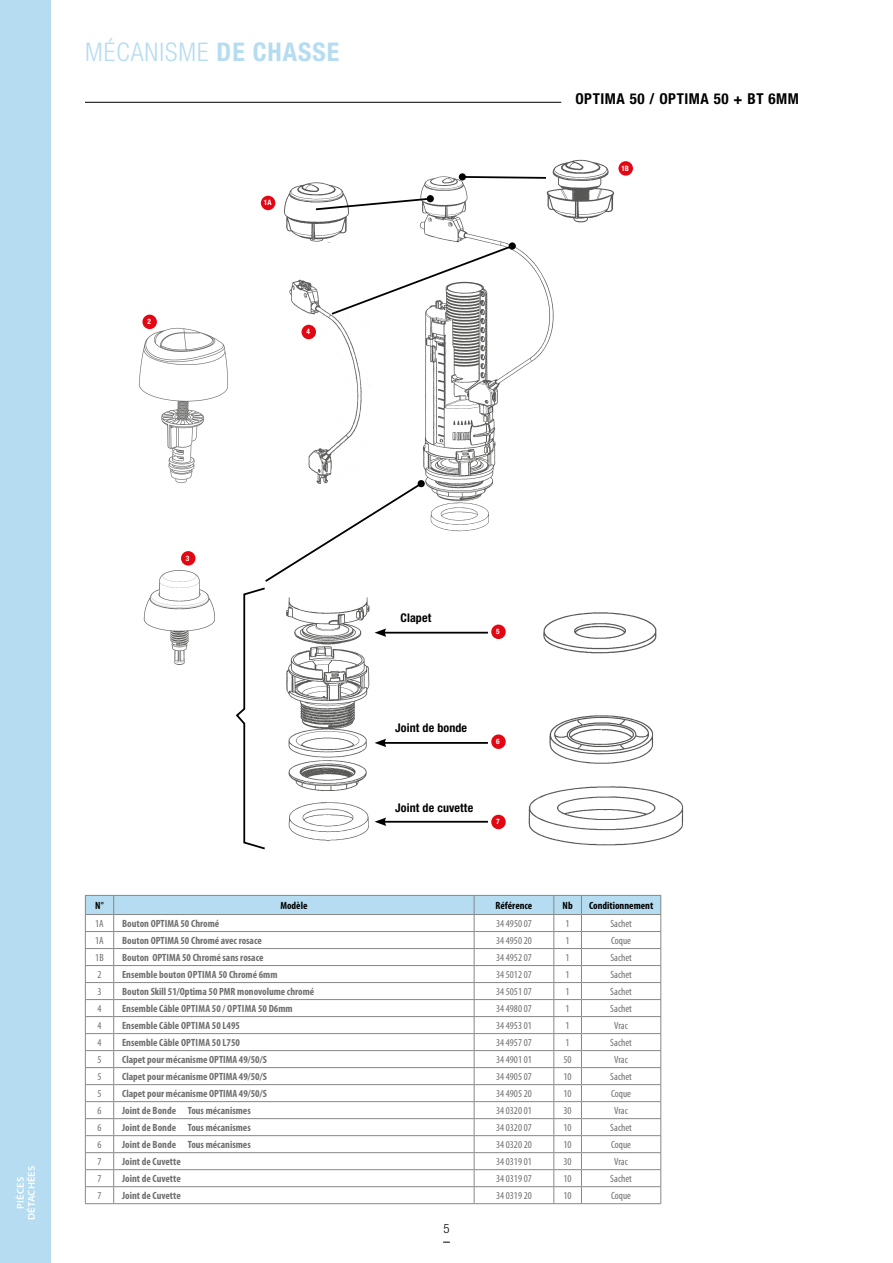
<style>
.page{position:relative;width:893px;height:1263px;background:#fff}
.page>*{position:absolute;margin:0;border:0;box-sizing:border-box;transform-origin:0 0}
.t1{font:300 condensed 25.65px "Helvetica Neue LT Std";letter-spacing:.04em;color:#b5dcf0}
.t2{font:700 condensed 15px "Helvetica Neue LT Std";letter-spacing:.04em;color:#000}
.t3{font:300 condensed 12.75px "Helvetica Neue LT Std";color:#000}
.t4{font:700 condensed 12px "Helvetica Neue LT Std";letter-spacing:.01em;color:#000}
.t5{font:700 condensed 10.5px "Myriad Pro";color:#706f6f}
.t6{font:condensed 10.5px "Myriad Pro";color:#706f6f}
.t7{font:700 condensed 10.5px "Myriad Pro";color:#000}
.t8{font:600 9.9px/10.9px "Myriad Pro";letter-spacing:.02em;color:#fff;text-align:center;scale:1.05 1}
.t9{font:700 condensed 7.35px "Helvetica Neue LT Std";color:#fff}
.s1{font-weight:700}
</style>
<div class="page">
<div style="left:0;top:0;width:51px;height:1263px;background:#b5dcf0"></div>
<hr style="left:85px;top:102px;width:476px;height:1px;background:#000">
<svg style="left:85px;top:895px;width:576px;height:309px"></svg>
<hr style="left:581px;top:1203px;width:80px;height:1px;background:#878787">
<img style="left:138px;top:327px;width:90px;height:156px">
<hr style="left:383px;top:632px;width:105px;height:1px;background:#000">
<hr style="left:383px;top:742px;width:105px;height:2px;background:#000">
<hr style="left:383px;top:821px;width:105px;height:2px;background:#000">
<svg style="left:235px;top:490px;width:190px;height:360px"></svg>
<img style="left:275px;top:580px;width:105px;height:268px">
<img style="left:528px;top:786px;width:156px;height:60px">
<img style="left:549px;top:715px;width:104px;height:49px">
<img style="left:543px;top:612px;width:114px;height:42px">
<img style="left:275px;top:182px;width:74px;height:60px">
<img style="left:289px;top:279px;width:73px;height:205px">
<img style="left:553px;top:159px;width:61px;height:64px">
<img style="left:409px;top:170px;width:150px;height:342px">
<img style="left:428px;top:502px;width:63px;height:30px">
<svg style="left:330px;top:244px;width:185px;height:72px"></svg>
<div style="left:509px;top:242px;width:7px;height:8px;background:#000;border-radius:50%"></div>
<svg style="left:314px;top:197px;width:118px;height:14px"></svg>
<div style="left:427px;top:195px;width:7px;height:7px;background:#000;border-radius:50%"></div>
<svg style="left:465px;top:175px;width:83px;height:5px"></svg>
<div style="left:459px;top:173px;width:7px;height:8px;background:#000;border-radius:50%"></div>
<div style="left:142px;top:315px;width:15px;height:14px;background:#e30613;border-radius:50%"></div>
<div style="left:261px;top:196px;width:14px;height:14px;background:#e30613;border-radius:50%"></div>
<div style="left:618px;top:161px;width:15px;height:15px;background:#e30613;border-radius:50%"></div>
<div style="left:301px;top:325px;width:15px;height:14px;background:#e30613;border-radius:50%"></div>
<div style="left:181px;top:551px;width:14px;height:15px;background:#e30613;border-radius:50%"></div>
<div style="left:491px;top:624px;width:15px;height:15px;background:#e30613;border-radius:50%"></div>
<div style="left:491px;top:734px;width:15px;height:15px;background:#e30613;border-radius:50%"></div>
<div style="left:491px;top:815px;width:15px;height:14px;background:#e30613;border-radius:50%"></div>
<img style="left:143px;top:570px;width:72px;height:95px">
<h1 class="t1" style="left:85px;top:37px;width:256px">MÉCANISME <span class="s1">DE CHASSE</span></h1>
<p class="t9" style="left:147px;top:317px;width:5px">2</p>
<p class="t9" style="left:264px;top:198px;width:9px">1A</p>
<p class="t9" style="left:306px;top:327px;width:5px">4</p>
<h2 class="t2" style="left:575px;top:89px;width:225px">OPTIMA 50 / OPTIMA 50 + BT 6MM</h2>
<p class="t9" style="left:621px;top:164px;width:9px">1B</p>
<p class="t8" style="left:15px;top:1220px;width:53px;rotate:-90deg">PIÈCES<br>DÉTACHÉES</p>
<p class="t9" style="left:186px;top:554px;width:5px">3</p>
<p class="t4" style="left:400px;top:610px;width:32px">Clapet</p>
<p class="t9" style="left:496px;top:627px;width:5px">5</p>
<p class="t4" style="left:395px;top:721px;width:73px">Joint de bonde</p>
<p class="t9" style="left:496px;top:737px;width:5px">6</p>
<p class="t4" style="left:395px;top:800px;width:79px">Joint de cuvette</p>
<p class="t9" style="left:496px;top:817px;width:5px">7</p>
<p class="t7" style="left:95px;top:899px;width:10px">N°</p>
<p class="t7" style="left:280px;top:899px;width:29px">Modèle</p>
<p class="t7" style="left:496px;top:899px;width:38px">Référence</p>
<p class="t7" style="left:563px;top:899px;width:12px">Nb</p>
<p class="t7" style="left:589px;top:899px;width:66px">Conditionnement</p>
<p class="t6" style="left:95px;top:918px;width:10px">1A</p>
<p class="t5" style="left:122px;top:918px;width:99px">Bouton OPTIMA 50 Chromé</p>
<p class="t6" style="left:496px;top:918px;width:37px">34 4950 07</p>
<p class="t6" style="left:566px;top:918px;width:6px">1</p>
<p class="t6" style="left:610px;top:918px;width:23px">Sachet</p>
<p class="t6" style="left:95px;top:935px;width:10px">1A</p>
<p class="t5" style="left:122px;top:935px;width:141px">Bouton OPTIMA 50 Chromé avec rosace</p>
<p class="t6" style="left:496px;top:935px;width:37px">34 4950 20</p>
<p class="t6" style="left:566px;top:935px;width:6px">1</p>
<p class="t6" style="left:611px;top:935px;width:21px">Coque</p>
<p class="t6" style="left:95px;top:952px;width:10px">1B</p>
<p class="t5" style="left:122px;top:952px;width:143px">Bouton OPTIMA 50 Chromé sans rosace</p>
<p class="t6" style="left:496px;top:952px;width:37px">34 4952 07</p>
<p class="t6" style="left:566px;top:952px;width:6px">1</p>
<p class="t6" style="left:610px;top:952px;width:23px">Sachet</p>
<p class="t6" style="left:97px;top:969px;width:6px">2</p>
<p class="t5" style="left:122px;top:969px;width:157px">Ensemble bouton OPTIMA 50 Chromé 6mm</p>
<p class="t6" style="left:496px;top:969px;width:37px">34 5012 07</p>
<p class="t6" style="left:566px;top:969px;width:6px">1</p>
<p class="t6" style="left:610px;top:969px;width:23px">Sachet</p>
<p class="t6" style="left:97px;top:986px;width:6px">3</p>
<p class="t5" style="left:122px;top:986px;width:194px">Bouton Skill 51/Optima 50 PMR monovolume chromé</p>
<p class="t6" style="left:496px;top:986px;width:37px">34 5051 07</p>
<p class="t6" style="left:566px;top:986px;width:6px">1</p>
<p class="t6" style="left:610px;top:986px;width:23px">Sachet</p>
<p class="t6" style="left:97px;top:1003px;width:6px">4</p>
<p class="t5" style="left:122px;top:1003px;width:172px">Ensemble Câble OPTIMA 50 / OPTIMA 50 D6mm</p>
<p class="t6" style="left:496px;top:1003px;width:37px">34 4980 07</p>
<p class="t6" style="left:566px;top:1003px;width:6px">1</p>
<p class="t6" style="left:610px;top:1003px;width:23px">Sachet</p>
<p class="t6" style="left:97px;top:1020px;width:6px">4</p>
<p class="t5" style="left:122px;top:1020px;width:119px">Ensemble Câble OPTIMA 50 L495</p>
<p class="t6" style="left:496px;top:1020px;width:37px">34 4953 01</p>
<p class="t6" style="left:566px;top:1020px;width:6px">1</p>
<p class="t6" style="left:614px;top:1020px;width:15px">Vrac</p>
<p class="t6" style="left:97px;top:1037px;width:6px">4</p>
<p class="t5" style="left:122px;top:1037px;width:119px">Ensemble Câble OPTIMA 50 L750</p>
<p class="t6" style="left:496px;top:1037px;width:37px">34 4957 07</p>
<p class="t6" style="left:566px;top:1037px;width:6px">1</p>
<p class="t6" style="left:610px;top:1037px;width:23px">Sachet</p>
<p class="t6" style="left:97px;top:1054px;width:6px">5</p>
<p class="t5" style="left:122px;top:1054px;width:146px">Clapet pour mécanisme OPTIMA 49/50/S</p>
<p class="t6" style="left:496px;top:1054px;width:37px">34 4901 01</p>
<p class="t6" style="left:564px;top:1054px;width:10px">50</p>
<p class="t6" style="left:614px;top:1054px;width:15px">Vrac</p>
<p class="t6" style="left:97px;top:1071px;width:6px">5</p>
<p class="t5" style="left:122px;top:1071px;width:146px">Clapet pour mécanisme OPTIMA 49/50/S</p>
<p class="t6" style="left:496px;top:1071px;width:37px">34 4905 07</p>
<p class="t6" style="left:564px;top:1071px;width:10px">10</p>
<p class="t6" style="left:610px;top:1071px;width:23px">Sachet</p>
<p class="t6" style="left:97px;top:1088px;width:6px">5</p>
<p class="t5" style="left:122px;top:1088px;width:146px">Clapet pour mécanisme OPTIMA 49/50/S</p>
<p class="t6" style="left:496px;top:1088px;width:37px">34 4905 20</p>
<p class="t6" style="left:564px;top:1088px;width:10px">10</p>
<p class="t6" style="left:611px;top:1088px;width:21px">Coque</p>
<p class="t6" style="left:97px;top:1105px;width:6px">6</p>
<p class="t5" style="left:122px;top:1105px;width:130px">Joint de Bonde Tous mécanismes</p>
<p class="t6" style="left:496px;top:1105px;width:37px">34 0320 01</p>
<p class="t6" style="left:564px;top:1105px;width:10px">30</p>
<p class="t6" style="left:614px;top:1105px;width:15px">Vrac</p>
<p class="t6" style="left:97px;top:1122px;width:6px">6</p>
<p class="t5" style="left:122px;top:1122px;width:130px">Joint de Bonde Tous mécanismes</p>
<p class="t6" style="left:496px;top:1122px;width:37px">34 0320 07</p>
<p class="t6" style="left:564px;top:1122px;width:10px">10</p>
<p class="t6" style="left:610px;top:1122px;width:23px">Sachet</p>
<p class="t6" style="left:97px;top:1139px;width:6px">6</p>
<p class="t5" style="left:122px;top:1139px;width:130px">Joint de Bonde Tous mécanismes</p>
<p class="t6" style="left:496px;top:1139px;width:37px">34 0320 20</p>
<p class="t6" style="left:564px;top:1139px;width:10px">10</p>
<p class="t6" style="left:611px;top:1139px;width:21px">Coque</p>
<p class="t6" style="left:97px;top:1156px;width:6px">7</p>
<p class="t5" style="left:122px;top:1156px;width:60px">Joint de Cuvette</p>
<p class="t6" style="left:496px;top:1156px;width:37px">34 0319 01</p>
<p class="t6" style="left:564px;top:1156px;width:10px">30</p>
<p class="t6" style="left:614px;top:1156px;width:15px">Vrac</p>
<p class="t6" style="left:97px;top:1173px;width:6px">7</p>
<p class="t5" style="left:122px;top:1173px;width:60px">Joint de Cuvette</p>
<p class="t6" style="left:496px;top:1173px;width:37px">34 0319 07</p>
<p class="t6" style="left:564px;top:1173px;width:10px">10</p>
<p class="t6" style="left:610px;top:1173px;width:23px">Sachet</p>
<p class="t6" style="left:97px;top:1190px;width:6px">7</p>
<p class="t5" style="left:122px;top:1190px;width:60px">Joint de Cuvette</p>
<p class="t6" style="left:496px;top:1190px;width:37px">34 0319 20</p>
<p class="t6" style="left:564px;top:1190px;width:10px">10</p>
<p class="t6" style="left:611px;top:1190px;width:21px">Coque</p>
<p class="t3" style="left:443px;top:1221px;width:8px">5</p>
</div>
